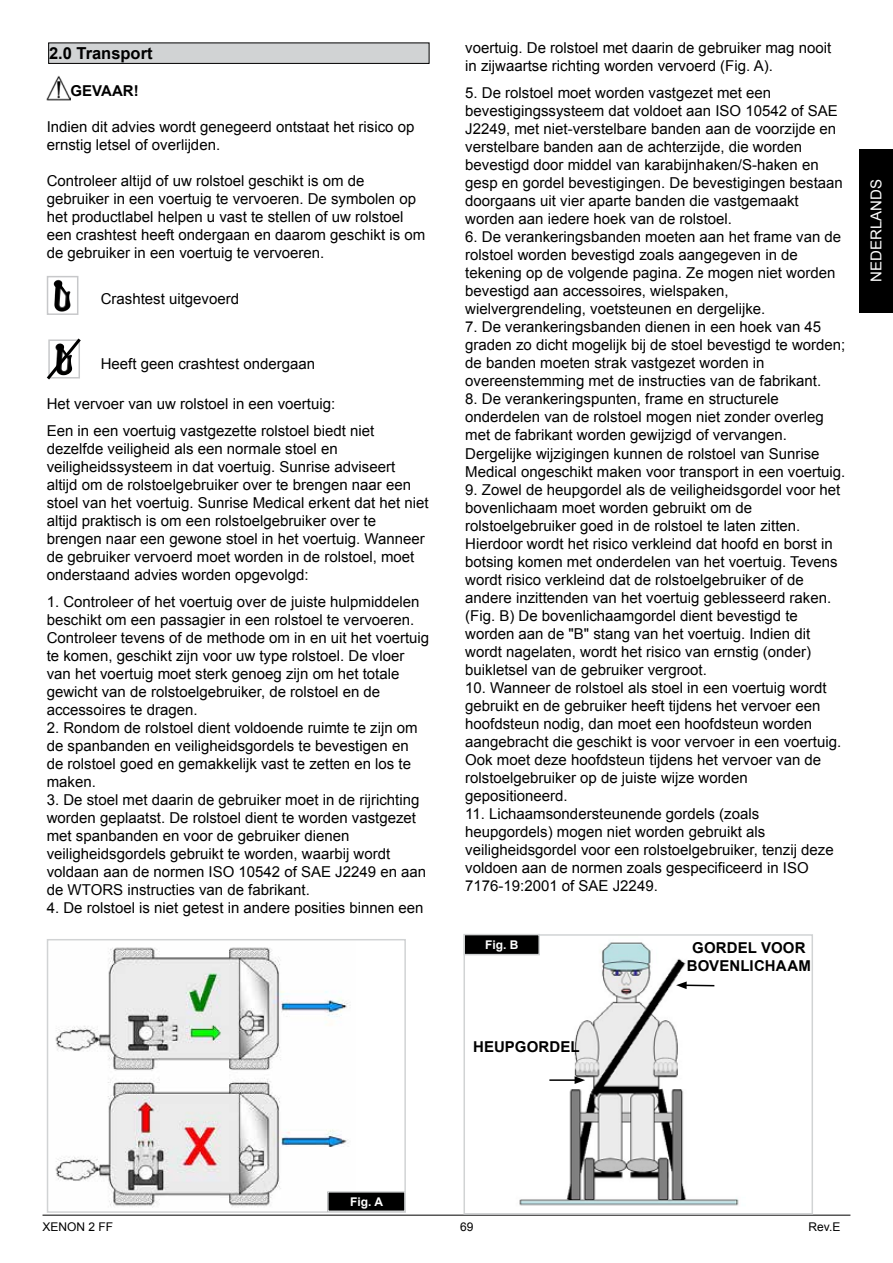
<style>
.page{position:relative;width:893px;height:1263px;background:#fff}
.page>*{position:absolute;margin:0;border:0;box-sizing:border-box;transform-origin:0 0}
.Heading_Dummy{font:700 16.5px "Arial";color:#000}
.body{font:15px/18px "Arial";color:#000}
.LABELS{font:700 15px/18px "Arial";letter-spacing:.01em;color:#000;text-align:center}
.t1{font:15px "Arial";color:#fff}
.body-2{font:700 15px "Arial";color:#000}
.t2{font:12px "Arial";color:#000}
.Bildnummer{font:700 12px "Arial";color:#fff}
</style>
<div class="page">
<div style="left:859px;top:149px;width:34px;height:164px;background:#000"></div>
<hr style="left:43px;top:1215px;width:807px;height:1px;background:#000">
<div style="left:49px;top:43px;width:380px;height:20px;background:#d1d3d4"></div>
<div style="left:48px;top:43px;width:381px;height:21px;border:1px solid #000"></div>
<img style="left:47px;top:76px;width:24px;height:24px">
<svg style="left:54px;top:280px;width:4px;height:5px"></svg>
<div style="left:47px;top:276px;width:31px;height:39px;border:2px solid #c7c8ca"></div>
<svg style="left:46px;top:338px;width:35px;height:42px"></svg>
<img style="left:55px;top:947px;width:295px;height:261px">
<div style="left:47px;top:939px;width:359px;height:274px;border:2px solid #d1d3d4"></div>
<div style="left:328px;top:1192px;width:77px;height:19px;background:#000"></div>
<div style="left:327px;top:1191px;width:79px;height:21px;border:2px solid #d1d3d4"></div>
<img style="left:512px;top:942px;width:227px;height:264px">
<div style="left:463px;top:934px;width:350px;height:280px;border:2px solid #d1d3d4"></div>
<div style="left:464px;top:934px;width:75px;height:20px;background:#000"></div>
<div style="left:463px;top:934px;width:77px;height:21px;border:2px solid #d1d3d4"></div>
<hr style="left:684px;top:984px;width:30px;height:2px;background:#000">
<svg style="left:676px;top:981px;width:11px;height:8px"></svg>
<hr style="left:549px;top:1079px;width:28px;height:2px;background:#000">
<svg style="left:575px;top:1076px;width:10px;height:8px"></svg>
<p class="Heading_Dummy" style="left:49px;top:42px;width:105px">2.0 Transport</p>
<p class="body-2" style="left:71px;top:81px;width:70px">GEVAAR!</p>
<p class="body" style="left:47px;top:118px;width:369px">Indien dit advies wordt genegeerd ontstaat het risico op ernstig letsel of overlijden.</p>
<p class="body" style="left:47px;top:172px;width:380px">Controleer altijd of uw rolstoel geschikt is om de gebruiker in een voertuig te vervoeren. De symbolen op het productlabel helpen u vast te stellen of uw rolstoel een crashtest heeft ondergaan en daarom geschikt is om de gebruiker in een voertuig te vervoeren.</p>
<p class="body" style="left:101px;top:290px;width:140px">Crashtest uitgevoerd</p>
<p class="body" style="left:101px;top:355px;width:216px">Heeft geen crashtest ondergaan</p>
<p class="body" style="left:47px;top:394px;width:290px">Het vervoer van uw rolstoel in een voertuig:</p>
<p class="body" style="left:47px;top:421px;width:383px">Een in een voertuig vastgezette rolstoel biedt niet dezelfde veiligheid als een normale stoel en veiligheidssysteem in dat voertuig. Sunrise adviseert altijd om de rolstoelgebruiker over te brengen naar een stoel van het voertuig. Sunrise Medical erkent dat het niet altijd praktisch is om een rolstoelgebruiker over te brengen naar een gewone stoel in het voertuig. Wanneer de gebruiker vervoerd moet worden in de rolstoel, moet onderstaand advies worden opgevolgd:</p>
<p class="body" style="left:47px;top:592px;width:384px">1. Controleer of het voertuig over de juiste hulpmiddelen beschikt om een passagier in een rolstoel te vervoeren.<br>Controleer tevens of de methode om in en uit het voertuig te komen, geschikt zijn voor uw type rolstoel. De vloer van het voertuig moet sterk genoeg zijn om het totale gewicht van de rolstoelgebruiker, de rolstoel en de accessoires te dragen.</p>
<p class="body" style="left:47px;top:718px;width:372px">2. Rondom de rolstoel dient voldoende ruimte te zijn om de spanbanden en veiligheidsgordels te bevestigen en de rolstoel goed en gemakkelijk vast te zetten en los te maken.</p>
<p class="body" style="left:47px;top:790px;width:381px">3. De stoel met daarin de gebruiker moet in de rijrichting worden geplaatst. De rolstoel dient te worden vastgezet met spanbanden en voor de gebruiker dienen veiligheidsgordels gebruikt te worden, waarbij wordt voldaan aan de normen ISO 10542 of SAE J2249 en aan de WTORS instructies van de fabrikant.</p>
<p class="body" style="left:47px;top:898px;width:378px">4. De rolstoel is niet getest in andere posities binnen een</p>
<p class="body" style="left:465px;top:39px;width:367px">voertuig. De rolstoel met daarin de gebruiker mag nooit in zijwaartse richting worden vervoerd (Fig. A).</p>
<p class="body" style="left:465px;top:84px;width:379px">5. De rolstoel moet worden vastgezet met een bevestigingssysteem dat voldoet aan ISO 10542 of SAE J2249, met niet-verstelbare banden aan de voorzijde en verstelbare banden aan de achterzijde, die worden bevestigd door middel van karabijnhaken/S-haken en gesp en gordel bevestigingen. De bevestigingen bestaan doorgaans uit vier aparte banden die vastgemaakt worden aan iedere hoek van de rolstoel.</p>
<p class="body" style="left:465px;top:228px;width:378px">6. De verankeringsbanden moeten aan het frame van de rolstoel worden bevestigd zoals aangegeven in de tekening op de volgende pagina. Ze mogen niet worden bevestigd aan accessoires, wielspaken, wielvergrendeling, voetsteunen en dergelijke.</p>
<p class="body" style="left:465px;top:318px;width:382px">7. De verankeringsbanden dienen in een hoek van 45 graden zo dicht mogelijk bij de stoel bevestigd te worden; de banden moeten strak vastgezet worden in overeenstemming met de instructies van de fabrikant.</p>
<p class="body" style="left:465px;top:390px;width:382px">8. De verankeringspunten, frame en structurele onderdelen van de rolstoel mogen niet zonder overleg met de fabrikant worden gewijzigd of vervangen.<br>Dergelijke wijzigingen kunnen de rolstoel van Sunrise Medical ongeschikt maken voor transport in een voertuig.</p>
<p class="body" style="left:465px;top:480px;width:377px">9. Zowel de heupgordel als de veiligheidsgordel voor het bovenlichaam moet worden gebruikt om de rolstoelgebruiker goed in de rolstoel te laten zitten.<br>Hierdoor wordt het risico verkleind dat hoofd en borst in botsing komen met onderdelen van het voertuig. Tevens wordt risico verkleind dat de rolstoelgebruiker of de andere inzittenden van het voertuig geblesseerd raken. (Fig. B) De bovenlichaamgordel dient bevestigd te worden aan de "B" stang van het voertuig. Indien dit wordt nagelaten, wordt het risico van ernstig (onder) buikletsel van de gebruiker vergroot.</p>
<p class="body" style="left:465px;top:678px;width:378px">10. Wanneer de rolstoel als stoel in een voertuig wordt gebruikt en de gebruiker heeft tijdens het vervoer een hoofdsteun nodig, dan moet een hoofdsteun worden aangebracht die geschikt is voor vervoer in een voertuig.<br>Ook moet deze hoofdsteun tijdens het vervoer van de rolstoelgebruiker op de juiste wijze worden gepositioneerd.</p>
<p class="body" style="left:465px;top:804px;width:370px">11. Lichaamsondersteunende gordels (zoals heupgordels) mogen niet worden gebruikt als veiligheidsgordel voor een rolstoelgebruiker, tenzij deze voldoen aan de normen zoals gespecificeerd in ISO 7176-19:2001 of SAE J2249.</p>
<p class="Bildnummer" style="left:485px;top:937px;width:35px">Fig. B</p>
<p class="LABELS" style="left:687px;top:939px;width:125px">GORDEL VOOR<br>BOVENLICHAAM</p>
<p class="t1" style="left:866px;top:282px;width:104px;rotate:-90deg">NEDERLANDS</p>
<p class="LABELS" style="left:473px;top:1038px;width:108px">HEUPGORDEL</p>
<p class="Bildnummer" style="left:350px;top:1194px;width:34px">Fig. A</p>
<p class="t2" style="left:43px;top:1219px;width:72px">XENON 2 FF</p>
<p class="t2" style="left:460px;top:1219px;width:15px">69</p>
<p class="t2" style="left:809px;top:1219px;width:33px">Rev.E</p>
</div>
